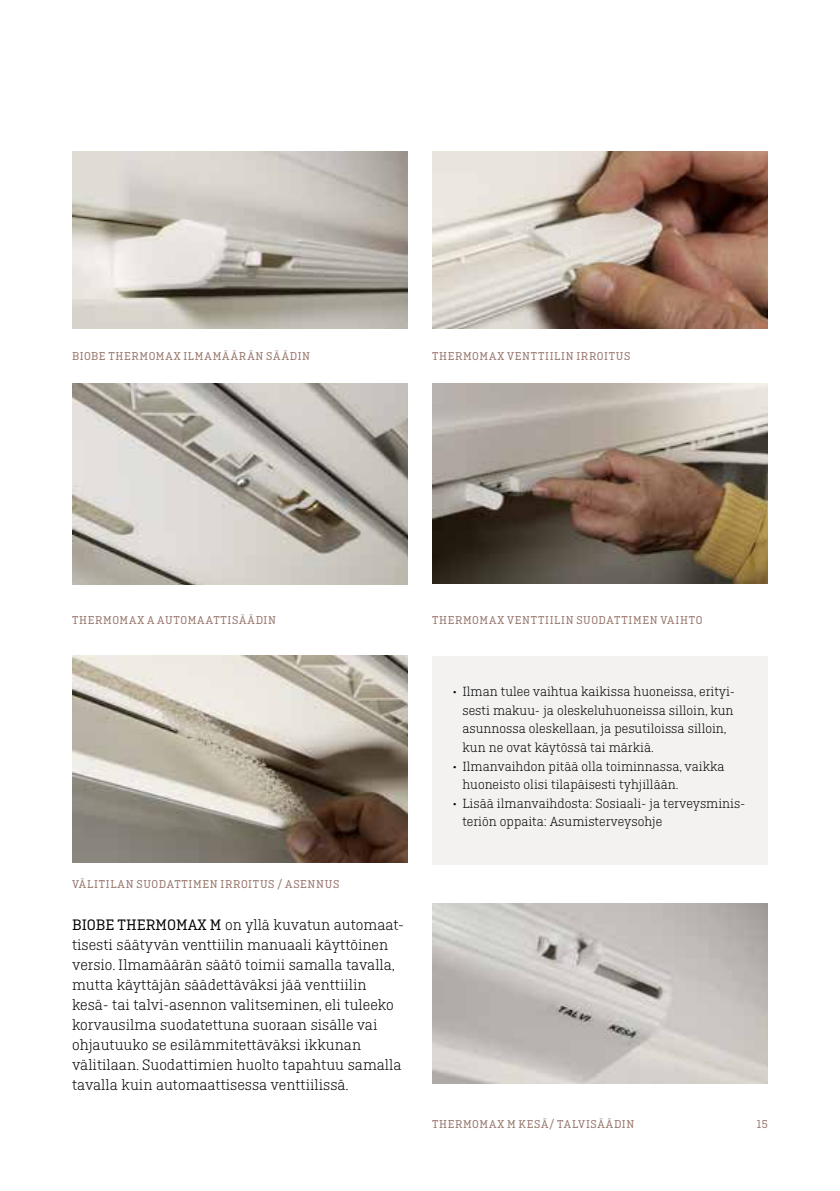
<style>
.page{position:relative;width:840px;height:1191px;background:#fff}
.page>*{position:absolute;margin:0;border:0;box-sizing:border-box;transform-origin:0 0}
.t1{font:300 16px/20px "Ciutadella Slab";color:#000}
.t2{font:300 14px/18.6px "Ciutadella Slab";color:#000}
.t3{font:12px "Ciutadella Slab";letter-spacing:.055em;color:#947267}
.s1{font-weight:400}
</style>
<div class="page">
<div style="left:432px;top:655px;width:335px;height:209px;background:#f4f2f1"></div>
<img style="left:72px;top:152px;width:336px;height:177px">
<img style="left:432px;top:384px;width:335px;height:199px">
<img style="left:432px;top:903px;width:335px;height:181px">
<img style="left:72px;top:656px;width:336px;height:206px">
<img style="left:432px;top:152px;width:335px;height:177px">
<img style="left:72px;top:384px;width:336px;height:200px">
<p class="t3" style="left:72px;top:350px;width:239px">BIOBE THERMOMAX ILMAMÄÄRÄN SÄÄDIN</p>
<p class="t3" style="left:432px;top:350px;width:200px">THERMOMAX VENTTIILIN IRROITUS</p>
<p class="t3" style="left:72px;top:614px;width:205px">THERMOMAX A AUTOMAATTISÄÄDIN</p>
<p class="t3" style="left:432px;top:614px;width:272px">THERMOMAX VENTTIILIN SUODATTIMEN VAIHTO</p>
<p class="t3" style="left:72px;top:878px;width:268px">VÄLITILAN SUODATTIMEN IRROITUS / ASENNUS</p>
<p class="t1" style="left:72px;top:915px;width:333px"><span class="s1">BIOBE THERMOMAX M</span> on yllä kuvatun automaat&shy;tisesti säätyvän venttiilin manuaali käyttöinen versio. Ilmamäärän säätö toimii samalla tavalla, mutta käyttäjän säädettäväksi jää venttiilin kesä- tai talvi-asennon valitseminen, eli tuleeko korvausilma suodatettuna suoraan sisälle vai ohjautuuko se esilämmitettäväksi ikkunan välitilaan. Suodattimien huolto tapahtuu samalla tavalla kuin automaattisessa venttiilissä.</p>
<p class="t2" style="left:462px;top:682px;width:274px;text-indent:-10px">• Ilman tulee vaihtua kaikissa huoneissa, erityi&shy;sesti makuu- ja oleskeluhuoneissa silloin, kun asunnossa oleskellaan, ja pesutiloissa silloin, kun ne ovat käytössä tai märkiä.</p>
<p class="t2" style="left:462px;top:757px;width:263px;text-indent:-10px">• Ilmanvaihdon pitää olla toiminnassa, vaikka huoneisto olisi tilapäisesti tyhjillään.</p>
<p class="t2" style="left:462px;top:794px;width:284px;text-indent:-10px">• Lisää ilmanvaihdosta: Sosiaali- ja terveysminis&shy;teriön oppaita: Asumisterveysohje</p>
<p class="t3" style="left:432px;top:1118px;width:204px">THERMOMAX M KESÄ/ TALVISÄÄDIN</p>
<p class="t3" style="left:756px;top:1118px;width:13px">15</p>
</div>
